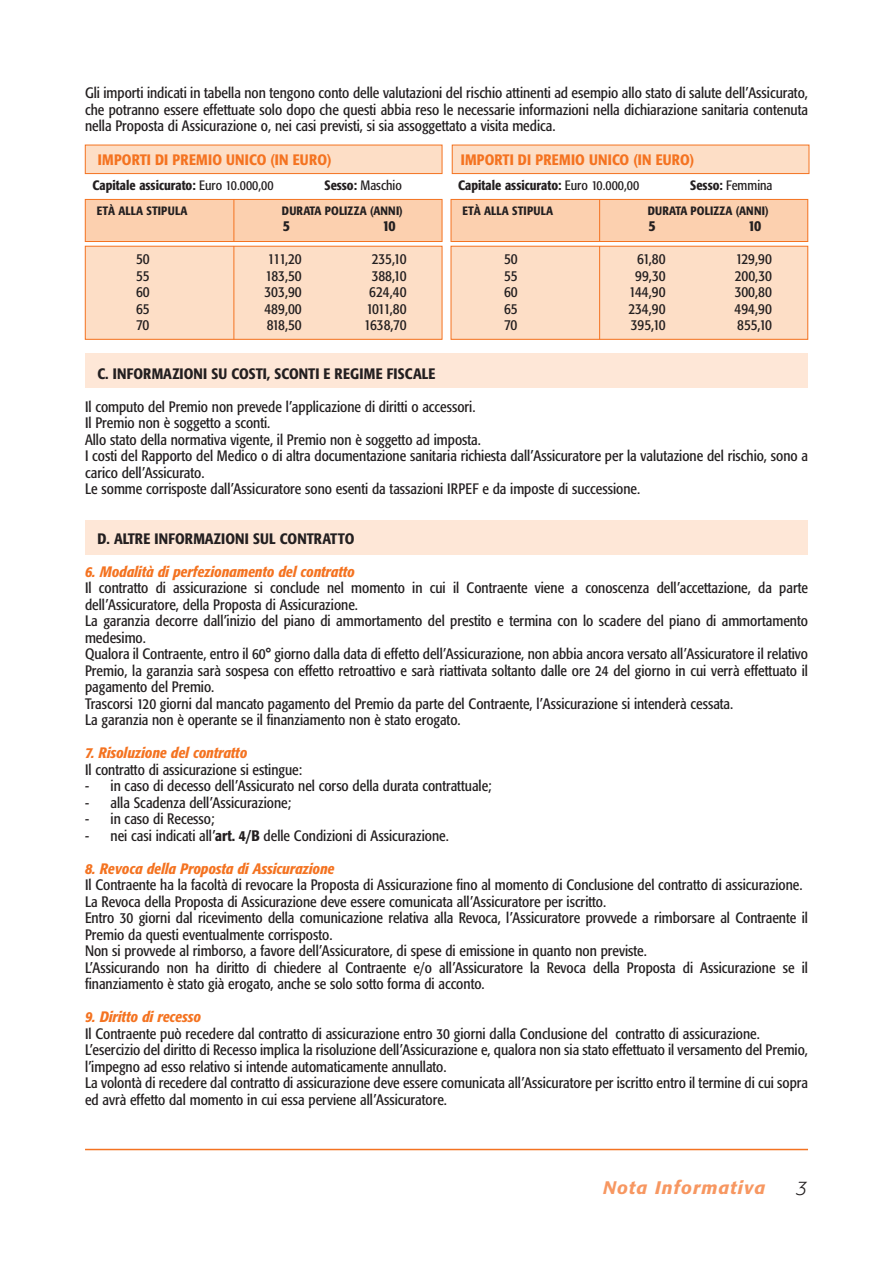
<style>
.page{position:relative;width:893px;height:1263px;background:#fff}
.page>*{position:absolute;margin:0;border:0;box-sizing:border-box;transform-origin:0 0}
.t1{font:italic 300 19.5px "Formata";color:#231f20}
.t2{font:italic 500 18px "Formata";letter-spacing:.06em;color:#f79761}
.t3{font:condensed 15px/16.5px "Formata";color:#231f20}
.t4{font:italic 500 condensed 15px "Formata";color:#f47321}
.t5{font:500 condensed 15px "Formata";letter-spacing:.01em;color:#231f20}
.t6{font:500 condensed 15px "Formata";letter-spacing:.02em;color:#f47321}
.t7{font:500 condensed 13.5px "Formata";color:#231f20}
.t8{font:condensed 13.5px "Formata";color:#231f20}
.t9{font:500 condensed 12px "Formata";letter-spacing:.01em;color:#231f20}
.s1{font-weight:400}
.s2{font-weight:500}
</style>
<div class="page">
<div style="left:85px;top:354px;width:723px;height:34px;background:#fee7d7"></div>
<div style="left:85px;top:520px;width:723px;height:34px;background:#fee7d7"></div>
<hr style="left:85px;top:1149px;width:723px;height:1px;background:#f47321">
<div style="left:85px;top:145px;width:357px;height:29px;background:#fddec6"></div>
<div style="left:85px;top:145px;width:357px;height:29px;border:1px solid #f47321"></div>
<div style="left:452px;top:145px;width:357px;height:29px;background:#fddec6"></div>
<div style="left:452px;top:145px;width:357px;height:29px;border:1px solid #f47321"></div>
<div style="left:85px;top:199px;width:357px;height:43px;background:#fcd0af"></div>
<div style="left:85px;top:199px;width:357px;height:43px;border:1px solid #f47321"></div>
<div style="left:85px;top:246px;width:357px;height:93px;background:#fddec6"></div>
<div style="left:85px;top:246px;width:357px;height:94px;border:1px solid #f47321"></div>
<div style="left:451px;top:246px;width:357px;height:93px;background:#fddec6"></div>
<div style="left:451px;top:246px;width:357px;height:94px;border:1px solid #f47321"></div>
<hr style="left:234px;top:199px;width:1px;height:43px;background:#f47321">
<div style="left:451px;top:199px;width:357px;height:43px;background:#fcd0af"></div>
<div style="left:451px;top:199px;width:357px;height:43px;border:1px solid #f47321"></div>
<hr style="left:599px;top:199px;width:1px;height:43px;background:#f47321">
<hr style="left:234px;top:246px;width:1px;height:94px;background:#f47321">
<hr style="left:599px;top:246px;width:1px;height:94px;background:#f47321">
<p class="t3" style="left:85px;top:86px;width:724px;text-align:justify">Gli importi indicati in tabella non tengono conto delle valutazioni del rischio attinenti ad esempio allo stato di salute dell’Assicurato, che potranno essere effettuate solo dopo che questi abbia reso le necessarie informazioni nella dichiarazione sanitaria contenuta nella Proposta di Assicurazione o, nei casi previsti, si sia assoggettato a visita medica.</p>
<p class="t6" style="left:98px;top:153px;width:235px">IMPORTI DI PREMIO UNICO (IN EURO)</p>
<p class="t6" style="left:461px;top:153px;width:235px">IMPORTI DI PREMIO UNICO (IN EURO)</p>
<p class="t9" style="left:463px;top:206px;width:92px">ETÀ ALLA STIPULA</p>
<p class="t9" style="left:648px;top:206px;width:122px">DURATA POLIZZA (ANNI)</p>
<p class="t5" style="left:648px;top:220px;width:9px">5</p>
<p class="t5" style="left:748px;top:220px;width:15px">10</p>
<p class="t7" style="left:92px;top:180px;width:183px">Capitale assicurato: <span class="s1">Euro 10.000,00</span></p>
<p class="t8" style="left:324px;top:180px;width:79px"><span class="s2">Sesso:</span> Maschio</p>
<p class="t7" style="left:458px;top:180px;width:183px">Capitale assicurato: <span class="s1">Euro 10.000,00</span></p>
<p class="t8" style="left:690px;top:180px;width:84px"><span class="s2">Sesso:</span> Femmina</p>
<p class="t9" style="left:97px;top:206px;width:92px">ETÀ ALLA STIPULA</p>
<p class="t9" style="left:282px;top:206px;width:122px">DURATA POLIZZA (ANNI)</p>
<p class="t5" style="left:283px;top:220px;width:9px">5</p>
<p class="t5" style="left:382px;top:220px;width:15px">10</p>
<p class="t3" style="left:136px;top:252px;width:15px">50</p>
<p class="t3" style="left:268px;top:252px;width:36px">111,20</p>
<p class="t3" style="left:372px;top:252px;width:36px">235,10</p>
<p class="t3" style="left:136px;top:268px;width:15px">55</p>
<p class="t3" style="left:266px;top:268px;width:38px">183,50</p>
<p class="t3" style="left:372px;top:268px;width:36px">388,10</p>
<p class="t3" style="left:136px;top:285px;width:15px">60</p>
<p class="t3" style="left:264px;top:285px;width:39px">303,90</p>
<p class="t3" style="left:369px;top:285px;width:39px">624,40</p>
<p class="t3" style="left:136px;top:301px;width:15px">65</p>
<p class="t3" style="left:264px;top:301px;width:39px">489,00</p>
<p class="t3" style="left:366px;top:301px;width:42px">1011,80</p>
<p class="t3" style="left:136px;top:318px;width:15px">70</p>
<p class="t3" style="left:267px;top:318px;width:37px">818,50</p>
<p class="t3" style="left:364px;top:318px;width:44px">1638,70</p>
<p class="t3" style="left:504px;top:252px;width:15px">50</p>
<p class="t3" style="left:637px;top:252px;width:30px">61,80</p>
<p class="t3" style="left:736px;top:252px;width:38px">129,90</p>
<p class="t3" style="left:504px;top:268px;width:15px">55</p>
<p class="t3" style="left:635px;top:268px;width:32px">99,30</p>
<p class="t3" style="left:735px;top:268px;width:39px">200,30</p>
<p class="t3" style="left:504px;top:285px;width:15px">60</p>
<p class="t3" style="left:629px;top:285px;width:38px">144,90</p>
<p class="t3" style="left:735px;top:285px;width:39px">300,80</p>
<p class="t3" style="left:504px;top:301px;width:15px">65</p>
<p class="t3" style="left:628px;top:301px;width:39px">234,90</p>
<p class="t3" style="left:734px;top:301px;width:39px">494,90</p>
<p class="t3" style="left:504px;top:318px;width:15px">70</p>
<p class="t3" style="left:631px;top:318px;width:36px">395,10</p>
<p class="t3" style="left:737px;top:318px;width:36px">855,10</p>
<p class="t5" style="left:97px;top:367px;width:339px">C. INFORMAZIONI SU COSTI, SCONTI E REGIME FISCALE</p>
<p class="t3" style="left:85px;top:399px;width:724px">Il computo del Premio non prevede l’applicazione di diritti o accessori.<br>Il Premio non è soggetto a sconti.<br>Allo stato della normativa vigente, il Premio non è soggetto ad imposta.<br>I costi del Rapporto del Medico o di altra documentazione sanitaria richiesta dall’Assicuratore per la valutazione del rischio, sono a carico dell’Assicurato.<br>Le somme corrisposte dall’Assicuratore sono esenti da tassazioni IRPEF e da imposte di successione.</p>
<p class="t5" style="left:97px;top:532px;width:258px">D. ALTRE INFORMAZIONI SUL CONTRATTO</p>
<p class="t4" style="left:85px;top:565px;width:271px">6. Modalità di perfezionamento del contratto</p>
<p class="t3" style="left:85px;top:581px;width:724px">Il contratto di assicurazione si conclude nel momento in cui il Contraente viene a conoscenza dell’accettazione, da parte dell’Assicuratore, della Proposta di Assicurazione.<br>La garanzia decorre dall’inizio del piano di ammortamento del prestito e termina con lo scadere del piano di ammortamento medesimo.<br>Qualora il Contraente, entro il 60° giorno dalla data di effetto dell’Assicurazione, non abbia ancora versato all’Assicuratore il relativo Premio, la garanzia sarà sospesa con effetto retroattivo e sarà riattivata soltanto dalle ore 24 del giorno in cui verrà effettuato il pagamento del Premio.<br>Trascorsi 120 giorni dal mancato pagamento del Premio da parte del Contraente, l’Assicurazione si intenderà cessata.<br>La garanzia non è operante se il finanziamento non è stato erogato.</p>
<p class="t4" style="left:85px;top:747px;width:164px">7. Risoluzione del contratto</p>
<p class="t3" style="left:85px;top:762px;width:219px">Il contratto di assicurazione si estingue:</p>
<p class="t3" style="left:85px;top:779px;width:408px">- in caso di decesso dell’Assicurato nel corso della durata contrattuale;</p>
<p class="t3" style="left:85px;top:795px;width:208px">- alla Scadenza dell’Assicurazione;</p>
<p class="t3" style="left:85px;top:812px;width:131px">- in caso di Recesso;</p>
<p class="t3" style="left:85px;top:828px;width:365px">- nei casi indicati all’<span class="s2">art. 4/B</span> delle Condizioni di Assicurazione.</p>
<p class="t4" style="left:85px;top:862px;width:251px">8. Revoca della Proposta di Assicurazione</p>
<p class="t3" style="left:85px;top:878px;width:724px">Il Contraente ha la facoltà di revocare la Proposta di Assicurazione fino al momento di Conclusione del contratto di assicurazione.<br>La Revoca della Proposta di Assicurazione deve essere comunicata all’Assicuratore per iscritto.<br>Entro 30 giorni dal ricevimento della comunicazione relativa alla Revoca, l’Assicuratore provvede a rimborsare al Contraente il Premio da questi eventualmente corrisposto.<br>Non si provvede al rimborso, a favore dell’Assicuratore, di spese di emissione in quanto non previste.<br>L’Assicurando non ha diritto di chiedere al Contraente e/o all’Assicuratore la Revoca della Proposta di Assicurazione se il finanziamento è stato già erogato, anche se solo sotto forma di acconto.</p>
<p class="t4" style="left:85px;top:1011px;width:117px">9. Diritto di recesso</p>
<p class="t3" style="left:85px;top:1026px;width:724px">Il Contraente può recedere dal contratto di assicurazione entro 30 giorni dalla Conclusione del contratto di assicurazione.<br>L’esercizio del diritto di Recesso implica la risoluzione dell’Assicurazione e, qualora non sia stato effettuato il versamento del Premio, l’impegno ad esso relativo si intende automaticamente annullato.<br>La volontà di recedere dal contratto di assicurazione deve essere comunicata all’Assicuratore per iscritto entro il termine di cui sopra ed avrà effetto dal momento in cui essa perviene all’Assicuratore.</p>
<p class="t2" style="left:603px;top:1179px;width:164px">Nota Informativa</p>
<h1 class="t1" style="left:797px;top:1179px;width:13px">3</h1>
</div>
